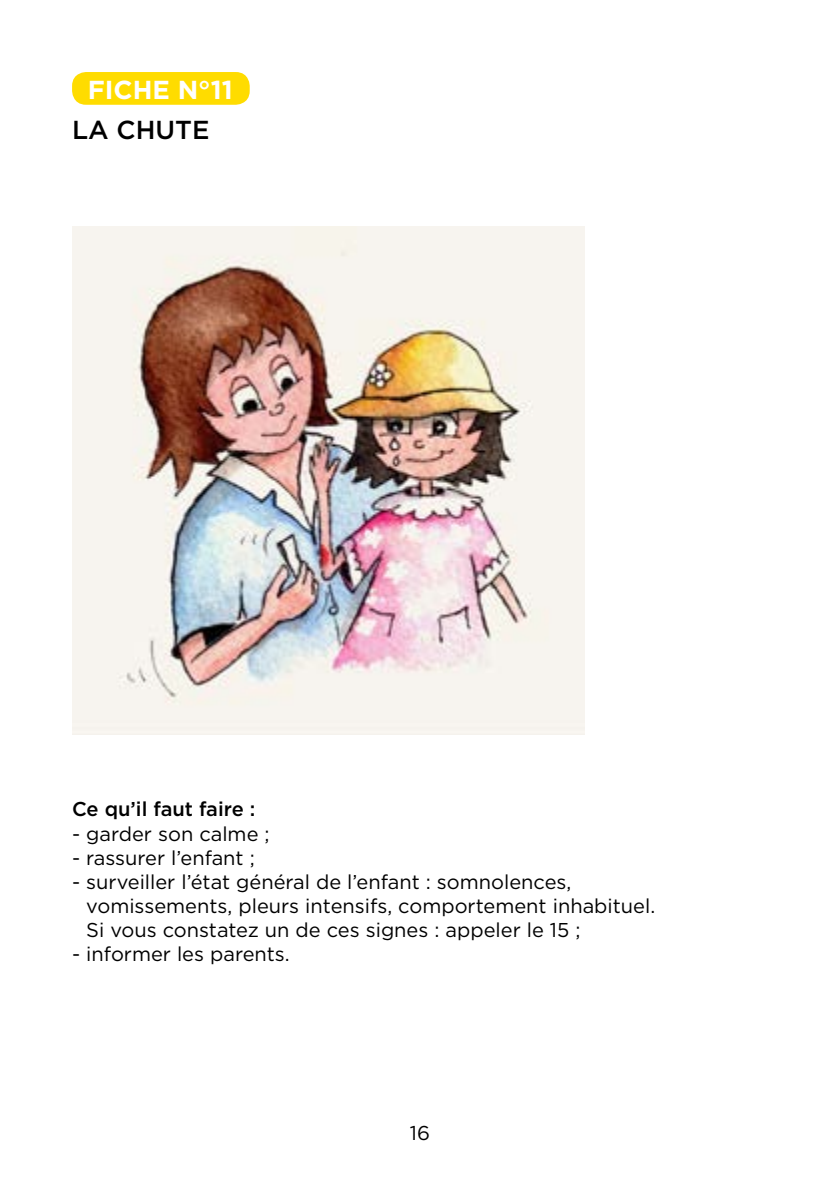
<style>
.page{position:relative;width:840px;height:1191px;background:#fff}
.page>*{position:absolute;margin:0;border:0;box-sizing:border-box;transform-origin:0 0}
.t1{font:700 26px "Gotham";color:#fff}
.t2{font:500 26px "Gotham";color:#000}
.t3{font:20px/24px "Gotham";color:#000}
.t4{font:500 20px "Gotham";color:#000}
</style>
<div class="page">
<div style="left:72px;top:72px;width:177px;height:33px;background:#ffdc00;border-radius:14px"></div>
<img style="left:72px;top:227px;width:512px;height:507px">
<h1 class="t1" style="left:88px;top:72px;width:146px">FICHE N°11</h1>
<h1 class="t2" style="left:72px;top:113px;width:139px">LA CHUTE</h1>
<p class="t4" style="left:72px;top:795px;width:185px">Ce qu’il faut faire :</p>
<p class="t3" style="left:72px;top:821px;width:199px">- garder son calme ;</p>
<p class="t3" style="left:72px;top:845px;width:184px">- rassurer l’enfant ;</p>
<p class="t3" style="left:86px;top:869px;width:570px;text-indent:-14px">- surveiller l’état général de l’enfant : somnolences, vomissements, pleurs intensifs, comportement inhabituel.<br>Si vous constatez un de ces signes : appeler le 15 ;</p>
<p class="t3" style="left:72px;top:941px;width:219px">- informer les parents.</p>
<p class="t3" style="left:409px;top:1120px;width:22px">16</p>
</div>
